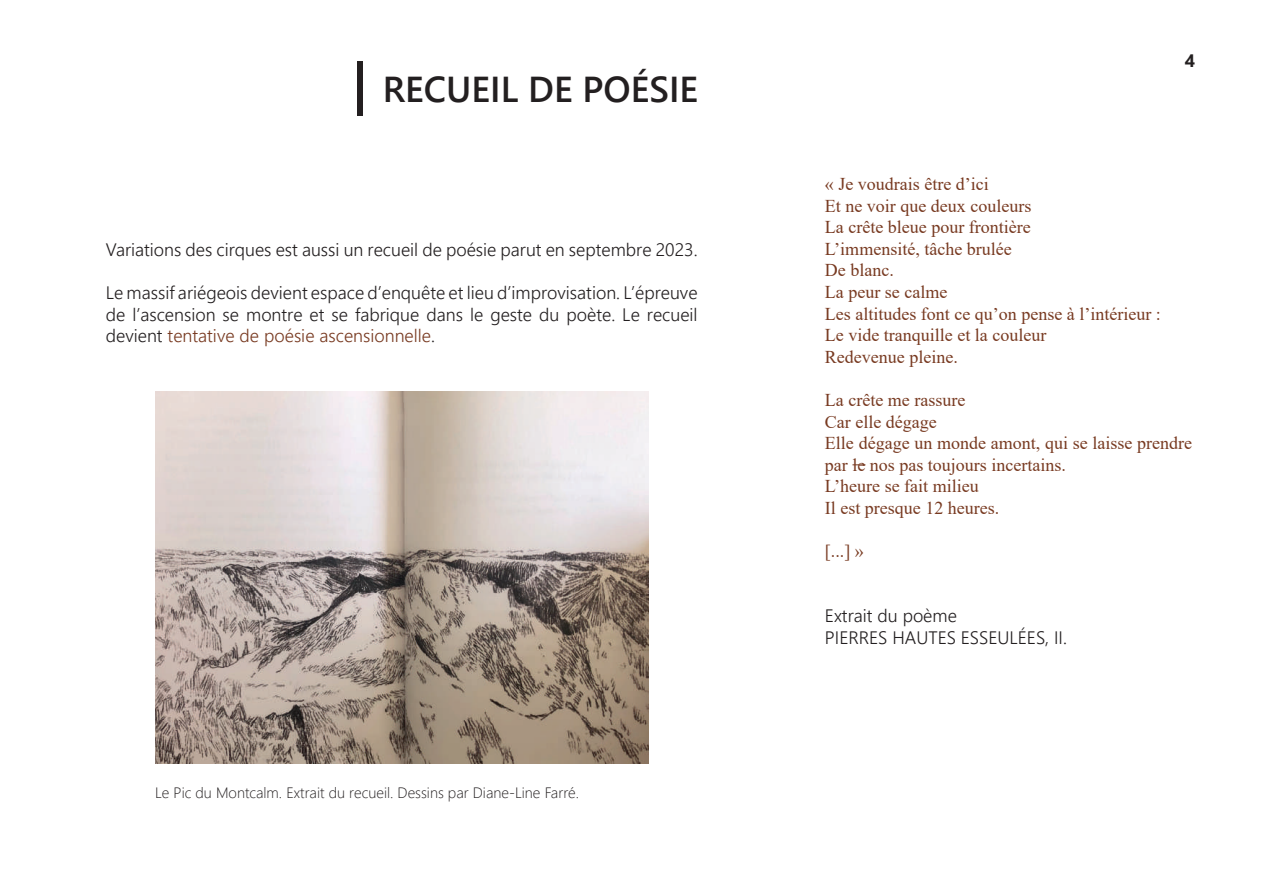
<style>
.page{position:relative;width:1263px;height:893px;background:#fff}
.page>*{position:absolute;margin:0;border:0;box-sizing:border-box;transform-origin:0 0}
.t1{font:700 36px "Yu Gothic UI";color:#231f20}
.t2{font:18px/21.6px "Times New Roman";color:#783a21}
.t3{font:300 18px/21.6px "Yu Gothic UI";color:#231f20;text-align:justify}
.t4{font:700 18px "Segoe UI";color:#231f20}
.t5{font:300 15px "Yu Gothic UI";color:#231f20}
.s1{font-size:54px}
.s2{color:#783a21}
</style>
<div class="page">
<svg style="left:852px;top:464px;width:13px;height:1px"></svg>
<img style="left:155px;top:391px;width:493px;height:372px">
<h1 class="t1" style="left:353px;top:69px;width:347px"><span class="s1">|</span> RECUEIL DE POÉSIE</h1>
<p class="t3" style="left:106px;top:236px;width:593px">Variations des cirques est aussi un recueil de poésie parut en septembre 2023.</p>
<p class="t3" style="left:106px;top:279px;width:593px">Le massif ariégeois devient espace d’enquête et lieu d’improvisation. L’épreuve de l’ascension se montre et se fabrique dans le geste du poète. Le recueil devient <span class="s2">tentative de poésie ascensionnelle</span>.</p>
<p class="t5" style="left:155px;top:778px;width:426px">Le Pic du Montcalm. Extrait du recueil. Dessins par Diane-Line Farré.</p>
<p class="t4" style="left:1185px;top:44px;width:12px">4</p>
<p class="t2" style="left:825px;top:173px;width:337px">« Je voudrais être d’ici<br>Et ne voir que deux couleurs<br>La crête bleue pour frontière<br>L’immensité, tâche brulée<br>De blanc.<br>La peur se calme<br>Les altitudes font ce qu’on pense à l’intérieur :<br>Le vide tranquille et la couleur<br>Redevenue pleine.</p>
<p class="t2" style="left:825px;top:389px;width:369px">La crête me rassure<br>Car elle dégage<br>Elle dégage un monde amont, qui se laisse prendre par le nos pas toujours incertains.<br>L’heure se fait milieu<br>Il est presque 12 heures.</p>
<p class="t2" style="left:825px;top:540px;width:40px">[...] »</p>
<p class="t3" style="left:825px;top:602px;width:243px">Extrait du poème<br>PIERRES HAUTES ESSEULÉES, II.</p>
</div>
